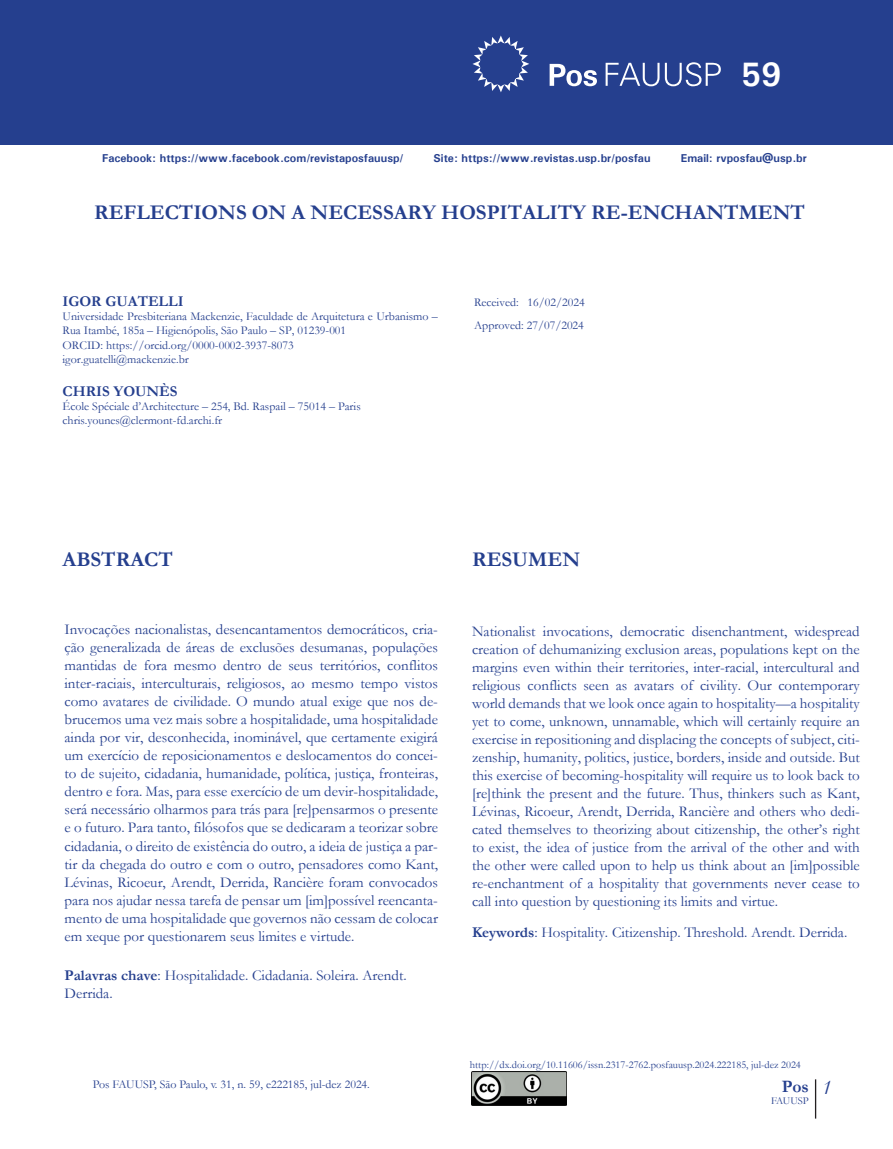
<style>
.page{position:relative;width:893px;height:1149px;background:#fff}
.page>*{position:absolute;margin:0;border:0;box-sizing:border-box;transform-origin:0 0}
.t1{font:700 33.9px "Univers";color:#fff;scale:.95 1}
.t2{font:700 21px "Garamond";color:#253f8e}
.t3{font:italic 21px "Garamond";color:#253f8e}
.t4{font:700 17.55px "Garamond";color:#253f8e}
.t5{font:15px/18px "Garamond";color:#253f8e;text-align:justify}
.t6{font:700 15px "Garamond";color:#253f8e}
.t7{font:12px/14.4px "Garamond";color:#253f8e}
.t8{font:700 11.4px "Univers";color:#253f8e}
.t9{font:10.5px "Garamond";color:#253f8e}
.s1{font-weight:700}
</style>
<div class="page">
<div style="left:0;top:0;width:893px;height:145px;background:#253f8e"></div>
<svg style="left:550px;top:62px;width:171px;height:24px"></svg>
<svg style="left:472px;top:35px;width:57px;height:57px"></svg>
<hr style="left:815px;top:1078px;width:1px;height:40px;background:#231f20">
<img style="left:471px;top:1071px;width:95px;height:34px">
<h1 class="t1" style="left:741px;top:53px;width:44px">59</h1>
<p class="t8" style="left:102px;top:151px;width:303px">Facebook: https://www.facebook.com/revistaposfauusp/</p>
<p class="t8" style="left:434px;top:151px;width:218px">Site: https://www.revistas.usp.br/posfau</p>
<p class="t8" style="left:681px;top:151px;width:127px">Email: rvposfau@usp.br</p>
<h2 class="t2" style="left:94px;top:198px;width:712px">REFLECTIONS ON A NECESSARY HOSPITALITY RE-ENCHANTMENT</h2>
<p class="t6" style="left:63px;top:290px;width:123px">IGOR GUATELLI</p>
<p class="t7" style="left:63px;top:308px;width:377px">Universidade Presbiteriana Mackenzie, Faculdade de Arquitetura e Urbanismo – Rua Itambé, 185a – Higienópolis, São Paulo – SP, 01239-001<br>ORCID: https://orcid.org/0000-0002-3937-8073<br>igor.guatelli@mackenzie.br</p>
<p class="t6" style="left:63px;top:380px;width:116px">CHRIS YOUNÈS</p>
<p class="t7" style="left:63px;top:398px;width:300px">École Spéciale d’Architecture – 254, Bd. Raspail – 75014 – Paris chris.younes@clermont-fd.archi.fr</p>
<p class="t7" style="left:474px;top:290px;width:112px;line-height:22.8px">Received: 16/02/2024<br>Approved: 27/07/2024</p>
<h2 class="t2" style="left:63px;top:544px;width:112px">ABSTRACT</h2>
<h2 class="t2" style="left:472px;top:545px;width:110px">RESUMEN</h2>
<p class="t5" style="left:65px;top:620px;width:375px">Invocações nacionalistas, desencantamentos democráticos, cria&shy;ção generalizada de áreas de exclusões desumanas, populações mantidas de fora mesmo dentro de seus territórios, conflitos inter-raciais, interculturais, religiosos, ao mesmo tempo vistos como avatares de civilidade. O mundo atual exige que nos de&shy;brucemos uma vez mais sobre a hospitalidade, uma hospitalidade ainda por vir, desconhecida, inominável, que certamente exigirá um exercício de reposicionamentos e deslocamentos do concei&shy;to de sujeito, cidadania, humanidade, política, justiça, fronteiras, dentro e fora. Mas, para esse exercício de um devir-hospitalidade, será necessário olharmos para trás para [re]pensarmos o presente e o futuro. Para tanto, filósofos que se dedicaram a teorizar sobre cidadania, o direito de existência do outro, a ideia de justiça a par&shy;tir da chegada do outro e com o outro, pensadores como Kant, Lévinas, Ricoeur, Arendt, Derrida, Rancière foram convocados para nos ajudar nessa tarefa de pensar um [im]possível reencanta&shy;mento de uma hospitalidade que governos não cessam de colocar em xeque por questionarem seus limites e virtude.</p>
<p class="t5" style="left:65px;top:965px;width:344px"><span class="s1">Palavras chave</span>: Hospitalidade. Cidadania. Soleira. Arendt.<br>Derrida.</p>
<p class="t5" style="left:472px;top:621px;width:389px">Nationalist invocations, democratic disenchantment, widespread creation of dehumanizing exclusion areas, populations kept on the margins even within their territories, inter-racial, intercultural and religious conflicts seen as avatars of civility. Our contemporary world demands that we look once again to hospitality—a hospitality yet to come, unknown, unnamable, which will certainly require an exercise in repositioning and displacing the concepts of subject, citi&shy;zenship, humanity, politics, justice, borders, inside and outside. But this exercise of becoming-hospitality will require us to look back to [re]think the present and the future. Thus, thinkers such as Kant, Lévinas, Ricoeur, Arendt, Derrida, Rancière and others who dedi&shy;cated themselves to theorizing about citizenship, the other’s right to exist, the idea of justice from the arrival of the other and with the other were called upon to help us think about an [im]possible re-enchantment of a hospitality that governments never cease to call into question by questioning its limits and virtue.</p>
<p class="t5" style="left:472px;top:922px;width:377px"><span class="s1">Keywords</span>: Hospitality. Citizenship. Threshold. Arendt. Derrida.</p>
<p class="t9" style="left:470px;top:1057px;width:332px">http://dx.doi.org/10.11606/issn.2317-2762.posfauusp.2024.222185, jul-dez 2024</p>
<p class="t7" style="left:93px;top:1076px;width:279px">Pos FAUUSP, São Paulo, v. 31, n. 59, e222185, jul-dez 2024.</p>
<p class="t4" style="left:782px;top:1073px;width:28px">Pos</p>
<p class="t9" style="left:771px;top:1093px;width:39px">FAUUSP</p>
<h2 class="t3" style="left:822px;top:1072px;width:11px">1</h2>
</div>
